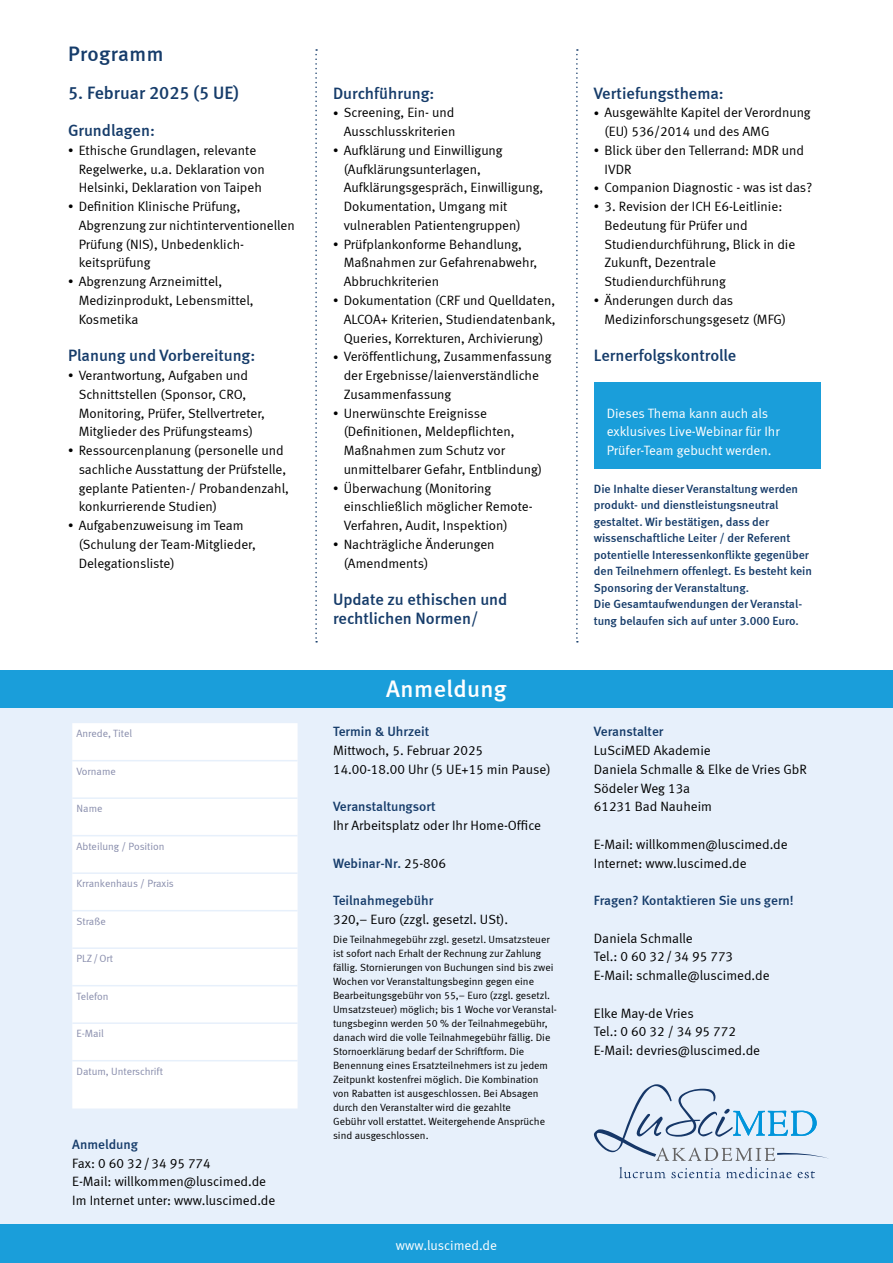
<style>
.page{position:relative;width:893px;height:1263px;background:#fff}
.page>*{position:absolute;margin:0;border:0;box-sizing:border-box;transform-origin:0 0}
.t1{font:24px "Meta Medium LF";letter-spacing:.02em;color:#fff}
.t2{font:21px "Meta Medium LF";letter-spacing:.02em;color:#163c6a}
.t3{font:18px "Meta Medium LF";color:#163c6a}
.t4{font:16.5px/18.8px "Meta Medium LF";color:#163c6a}
.t5{font:13.5px/18.8px "Meta Normal LF";color:#000}
.t6{font:13.5px "Meta Medium LF";color:#163c6a}
.t7{font:13.5px/18.8px "Meta Normal LF";color:#fff}
.t8{font:12px/16.5px "Meta Medium LF";color:#163c6a}
.t9{font:10.5px/14.1px "Meta Normal LF";color:#000}
.t10{font:10.5px "Meta Normal LF";color:#888dac}
.s1{font-size:10.5px}
.s2{font-family:"Meta Normal LF";color:#000}
</style>
<div class="page">
<div style="left:0;top:696px;width:893px;height:528px;background:#e7f0fb"></div>
<div style="left:0;top:1224px;width:893px;height:39px;background:#1a9eda"></div>
<div style="left:0;top:670px;width:893px;height:38px;background:#1a9eda"></div>
<svg style="left:315px;top:49px;width:2px;height:593px"></svg>
<svg style="left:576px;top:49px;width:2px;height:593px"></svg>
<div style="left:72px;top:723px;width:226px;height:385px;background:#fff"></div>
<hr style="left:72px;top:835px;width:226px;height:1px;background:#e7f0fb">
<hr style="left:72px;top:872px;width:226px;height:2px;background:#e7f0fb">
<hr style="left:72px;top:910px;width:226px;height:1px;background:#e7f0fb">
<hr style="left:72px;top:947px;width:226px;height:2px;background:#e7f0fb">
<hr style="left:72px;top:985px;width:226px;height:1px;background:#e7f0fb">
<hr style="left:72px;top:1022px;width:226px;height:2px;background:#e7f0fb">
<hr style="left:72px;top:1060px;width:226px;height:1px;background:#e7f0fb">
<hr style="left:72px;top:760px;width:226px;height:1px;background:#e7f0fb">
<hr style="left:72px;top:797px;width:226px;height:2px;background:#e7f0fb">
<svg style="left:619px;top:1167px;width:173px;height:11px"></svg>
<svg style="left:798px;top:1171px;width:17px;height:7px"></svg>
<svg style="left:594px;top:1084px;width:234px;height:77px"></svg>
<div style="left:594px;top:382px;width:227px;height:86px;background:#1a9eda"></div>
<h2 class="t2" style="left:68px;top:42px;width:97px">Programm</h2>
<h3 class="t3" style="left:68px;top:82px;width:172px">5. Februar 2025 (5 UE)</h3>
<p class="t4" style="left:68px;top:121px;width:88px">Grundlagen:</p>
<p class="t5" style="left:79px;top:141px;width:188px;text-indent:-11px"><span class="s1">•</span> Ethische Grundlagen, relevante<br>Regelwerke, u.a. Deklaration von<br>Helsinki, Deklaration von Taipeh</p>
<p class="t5" style="left:79px;top:197px;width:218px;text-indent:-11px"><span class="s1">•</span> Definition Klinische Prüfung,<br>Abgrenzung zur nichtinterventionellen<br>Prüfung (NIS), Unbedenklich&shy;keitsprüfung</p>
<p class="t5" style="left:79px;top:272px;width:177px;text-indent:-11px"><span class="s1">•</span> Abgrenzung Arzneimittel,<br>Medizinprodukt, Lebensmittel,<br>Kosmetika</p>
<p class="t4" style="left:68px;top:346px;width:189px">Planung und Vorbereitung:</p>
<p class="t5" style="left:79px;top:366px;width:188px;text-indent:-11px"><span class="s1">•</span> Verantwortung, Aufgaben und Schnittstellen (Sponsor, CRO, Monitoring, Prüfer, Stellvertreter, Mitglieder des Prüfungsteams)</p>
<p class="t5" style="left:79px;top:441px;width:212px;text-indent:-11px"><span class="s1">•</span> Ressourcenplanung (personelle und sachliche Ausstattung der Prüfstelle, geplante Patienten-/ Probandenzahl, konkurrierende Studien)</p>
<p class="t5" style="left:79px;top:516px;width:179px;text-indent:-11px"><span class="s1">•</span> Aufgabenzuweisung im Team (Schulung der Team-Mitglieder,<br>Delegationsliste)</p>
<p class="t10" style="left:77px;top:727px;width:57px">Anrede, Titel</p>
<p class="t10" style="left:77px;top:765px;width:41px">Vorname</p>
<p class="t10" style="left:77px;top:802px;width:27px">Name</p>
<p class="t10" style="left:77px;top:840px;width:90px">Abteilung / Position</p>
<p class="t10" style="left:77px;top:877px;width:99px">Krrankenhaus / Praxis</p>
<p class="t10" style="left:77px;top:915px;width:31px">Straße</p>
<p class="t10" style="left:77px;top:952px;width:38px">PLZ/Ort</p>
<p class="t10" style="left:77px;top:990px;width:34px">Telefon</p>
<p class="t10" style="left:77px;top:1027px;width:29px">E-Mail</p>
<p class="t10" style="left:77px;top:1065px;width:88px">Datum, Unterschrift</p>
<p class="t6" style="left:72px;top:1136px;width:67px">Anmeldung</p>
<p class="t5" style="left:72px;top:1153px;width:205px">Fax: 0 60 32/34 95 774<br>E-Mail: willkommen@luscimed.de<br>Im Internet unter: www.luscimed.de</p>
<p class="t4" style="left:333px;top:83px;width:103px">Durchführung:</p>
<p class="t5" style="left:333px;top:103px;width:124px;text-align:right"><span class="s1">•</span> Screening, Ein- und<br>Ausschlusskriterien</p>
<p class="t5" style="left:344px;top:141px;width:201px;text-indent:-11px"><span class="s1">•</span> Aufklärung und Einwilligung (Aufklärungsunterlagen,<br>Aufklärungsgespräch, Einwilligung,<br>Dokumentation, Umgang mit vulnerablen Patientengruppen)</p>
<p class="t5" style="left:344px;top:234px;width:195px;text-indent:-11px"><span class="s1">•</span> Prüfplankonforme Behandlung,<br>Maßnahmen zur Gefahrenabwehr,<br>Abbruchkriterien</p>
<p class="t5" style="left:344px;top:291px;width:213px;text-align:justify;text-indent:-11px"><span class="s1">•</span> Dokumentation (CRF und Quelldaten, ALCOA+ Kriterien, Studiendatenbank, Queries, Korrekturen, Archivierung)</p>
<p class="t5" style="left:344px;top:347px;width:209px;text-indent:-11px"><span class="s1">•</span> Veröffentlichung, Zusammenfassung der Ergebnisse/laienverständliche<br>Zusammenfassung</p>
<p class="t5" style="left:344px;top:403px;width:200px;text-indent:-11px"><span class="s1">•</span> Unerwünschte Ereignisse (Definitionen, Meldepflichten,<br>Maßnahmen zum Schutz vor unmittelbarer Gefahr, Entblindung)</p>
<p class="t5" style="left:344px;top:478px;width:190px;text-indent:-11px"><span class="s1">•</span> Überwachung (Monitoring einschließlich möglicher Remote-<br>Verfahren, Audit, Inspektion)</p>
<p class="t5" style="left:344px;top:534px;width:152px;text-indent:-11px"><span class="s1">•</span> Nachträgliche Änderungen (Amendments)</p>
<p class="t4" style="left:333px;top:590px;width:176px">Update zu ethischen und rechtlichen Normen/</p>
<h1 class="t1" style="left:386px;top:675px;width:122px">Anmeldung</h1>
<p class="t6" style="left:333px;top:724px;width:98px">Termin &amp; Uhrzeit</p>
<p class="t5" style="left:333px;top:741px;width:219px">Mittwoch, 5. Februar 2025<br>14.00-18.00 Uhr (5 UE+15 min Pause)</p>
<p class="t6" style="left:333px;top:799px;width:104px">Veranstaltungsort</p>
<p class="t5" style="left:333px;top:816px;width:210px">Ihr Arbeitsplatz oder Ihr Home-Office</p>
<p class="t6" style="left:333px;top:855px;width:114px">Webinar-Nr. <span class="s2">25-806</span></p>
<p class="t6" style="left:333px;top:892px;width:102px">Teilnahmegebühr</p>
<p class="t5" style="left:333px;top:910px;width:177px">320,– Euro (zzgl. gesetzl. USt).</p>
<p class="t9" style="left:333px;top:932px;width:225px">Die Teilnahmegebühr zzgl. gesetzl. Umsatzsteuer ist sofort nach Erhalt der Rechnung zur Zahlung fällig. Stornierungen von Buchungen sind bis zwei Wochen vor Veranstaltungsbeginn gegen eine Bearbeitungsgebühr von 55,– Euro (zzgl. gesetzl.<br>Umsatzsteuer) möglich; bis 1 Woche vor Veranstal&shy;tungsbeginn werden 50 % der Teilnahmegebühr, danach wird die volle Teilnahmegebühr fällig. Die Stornoerklärung bedarf der Schriftform. Die Benennung eines Ersatzteilnehmers ist zu jedem Zeitpunkt kostenfrei möglich. Die Kombination von Rabatten ist ausgeschlossen. Bei Absagen durch den Veranstalter wird die gezahlte<br>Gebühr voll erstattet. Weitergehende Ansprüche sind ausgeschlossen.</p>
<p class="t4" style="left:594px;top:83px;width:131px">Vertiefungsthema:</p>
<p class="t5" style="left:604px;top:103px;width:208px;text-indent:-11px"><span class="s1">•</span> Ausgewählte Kapitel der Verordnung (EU) 536/2014 und des AMG</p>
<p class="t5" style="left:604px;top:141px;width:201px;text-indent:-11px"><span class="s1">•</span> Blick über den Tellerrand: MDR und<br>IVDR</p>
<p class="t5" style="left:594px;top:178px;width:220px"><span class="s1">•</span> Companion Diagnostic - was ist das?</p>
<p class="t5" style="left:604px;top:197px;width:192px;text-indent:-11px"><span class="s1">•</span> 3. Revision der ICH E6-Leitlinie:<br>Bedeutung für Prüfer und<br>Studiendurchführung, Blick in die<br>Zukunft, Dezentrale<br>Studiendurchführung</p>
<p class="t5" style="left:604px;top:291px;width:183px;text-indent:-11px"><span class="s1">•</span> Änderungen durch das<br>Medizinforschungsgesetz (MFG)</p>
<p class="t4" style="left:594px;top:346px;width:144px">Lernerfolgskontrolle</p>
<p class="t7" style="left:607px;top:403px;width:174px">Dieses Thema kann auch als exklusives Live-Webinar für Ihr<br>Prüfer-Team gebucht werden.</p>
<p class="t8" style="left:594px;top:480px;width:220px">Die Inhalte dieser Veranstaltung werden produkt- und dienstleistungsneutral gestaltet. Wir bestätigen, dass der wissenschaftliche Leiter / der Referent potentielle Interessenkonflikte gegenüber den Teilnehmern offenlegt. Es besteht kein Sponsoring der Veranstaltung.<br>Die Gesamtaufwendungen der Veranstal&shy;tung belaufen sich auf unter 3.000 Euro.</p>
<p class="t6" style="left:594px;top:724px;width:71px">Veranstalter</p>
<p class="t5" style="left:594px;top:741px;width:215px">LuSciMED Akademie<br>Daniela Schmalle &amp; Elke de Vries GbR<br>Södeler Weg 13a<br>61231 Bad Nauheim</p>
<p class="t5" style="left:594px;top:835px;width:195px">E-Mail: willkommen@luscimed.de<br>Internet: www.luscimed.de</p>
<p class="t6" style="left:594px;top:892px;width:201px">Fragen? Kontaktieren Sie uns gern!</p>
<p class="t5" style="left:594px;top:928px;width:177px">Daniela Schmalle<br>Tel.: 0 60 32/34 95 773<br>E-Mail: schmalle@luscimed.de</p>
<p class="t5" style="left:594px;top:1003px;width:168px">Elke May-de Vries<br>Tel.: 0 60 32 / 34 95 772<br>E-Mail: devries@luscimed.de</p>
<p class="t7" style="left:396px;top:1235px;width:103px">www.luscimed.de</p>
</div>
